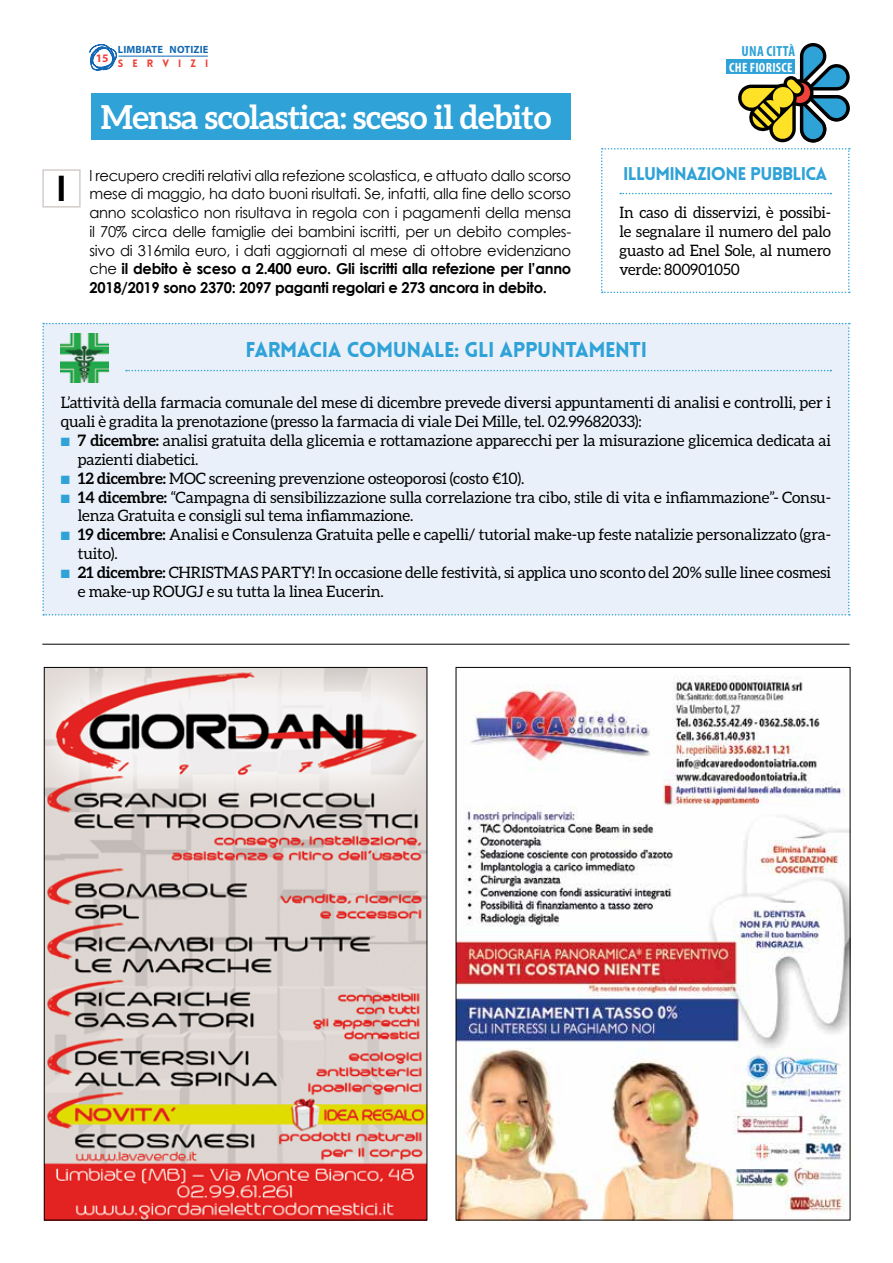
<style>
.page{position:relative;width:893px;height:1263px;background:#fff}
.page>*{position:absolute;margin:0;border:0;box-sizing:border-box;transform-origin:0 0}
.t1{font:700 condensed 37.5px "Myriad Pro";color:#000}
.t2{font:700 33px "Aleo";letter-spacing:-.02em;color:#fff}
.t3{font:900 21px "Lovelo";letter-spacing:-.02em;color:#2fa2d8}
.t4{font:900 18px "Lovelo";letter-spacing:-.04em;color:#2fa2d8}
.t5{font:15.75px/18.9px "Aleo";letter-spacing:-.01em;color:#000}
.t6{font:15px/18.8px "Century Gothic";letter-spacing:-.02em;color:#000;text-align:justify}
.t7{font:700 condensed 14.7px "Myriad Pro";letter-spacing:.02em;color:#2fa2d8}
.t8{font:700 condensed 13.5px "Myriad Pro";letter-spacing:.02em;color:#fff}
.t9{font:700 11.55px "Myriad Pro";color:#ef423a}
.t10{font:700 10.5px "Myriad Pro";letter-spacing:.015em;color:#1268b3}
.t11{font:900 10.5px "Lovelo";letter-spacing:.865em;color:#ef423a}
.s1{font-weight:700}
.s2{color:#2fa2d8}
</style>
<div class="page">
<svg style="left:90px;top:44px;width:27px;height:26px"></svg>
<hr style="left:119px;top:56px;width:89px;height:1px;background:#1268b3">
<svg style="left:601px;top:43px;width:249px;height:250px"></svg>
<hr style="left:42px;top:644px;width:807px;height:1px;background:#000">
<div style="left:42px;top:169px;width:39px;height:39px;border:2px solid #d4cdca"></div>
<div style="left:92px;top:93px;width:479px;height:47px;background:#2fa2d8"></div>
<img style="left:458px;top:676px;width:390px;height:542px">
<img style="left:46px;top:669px;width:379px;height:549px">
<div style="left:42px;top:323px;width:808px;height:292px;background:#e9f0f9"></div>
<h1 class="t1" style="left:57px;top:165px;width:11px">I</h1>
<p class="t9" style="left:96px;top:51px;width:14px">15</p>
<p class="t7" style="left:742px;top:42px;width:55px">UNA CITTÀ</p>
<p class="t10" style="left:118px;top:43px;width:92px">LIMBIATE NOTIZIE</p>
<p class="t11" style="left:118px;top:56px;width:92px">SERVIZI</p>
<p class="t8" style="left:729px;top:59px;width:65px">CHE FIORISCE</p>
<h2 class="t2" style="left:101px;top:99px;width:452px">Mensa scolastica: sceso il debito</h2>
<p class="t6" style="left:90px;top:166px;width:483px">l recupero crediti relativi alla refezione scolastica, e attuato dallo scorso mese di maggio, ha dato buoni risultati. Se, infatti, alla fine dello scorso anno scolastico non risultava in regola con i pagamenti della mensa il 70% circa delle famiglie dei bambini iscritti, per un debito comples&shy;sivo di 316mila euro, i dati aggiornati al mese di ottobre evidenziano che <span class="s1">il debito è sceso a 2.400 euro. Gli iscritti alla refezione per l’anno 2018/2019 sono 2370: 2097 paganti regolari e 273 ancora in debito.</span></p>
<p class="t4" style="left:623px;top:162px;width:206px">ILLUMINAZIONE PUBBLICA</p>
<p class="t5" style="left:619px;top:203px;width:213px;text-align:justify">In caso di disservizi, è possibi&shy;le segnalare il numero del palo guasto ad Enel Sole, al numero verde: 800901050</p>
<h3 class="t3" style="left:245px;top:337px;width:403px">FARMACIA COMUNALE: GLI APPUNTAMENTI</h3>
<p class="t5" style="left:61px;top:393px;width:772px">L’attività della farmacia comunale del mese di dicembre prevede diversi appuntamenti di analisi e controlli, per i quali è gradita la prenotazione (presso la farmacia di viale Dei Mille, tel. 02.99682033):</p>
<p class="t5" style="left:78px;top:431px;width:755px;text-indent:-17px"><span class="s2">■</span> <span class="s1">7 dicembre:</span> analisi gratuita della glicemia e rottamazione apparecchi per la misurazione glicemica dedicata ai pazienti diabetici.</p>
<p class="t5" style="left:61px;top:468px;width:465px"><span class="s2">■</span> <span class="s1">12 dicembre:</span> MOC screening prevenzione osteoporosi (costo €10).</p>
<p class="t5" style="left:78px;top:487px;width:755px;text-indent:-17px"><span class="s2">■</span> <span class="s1">14 dicembre:</span> “Campagna di sensibilizzazione sulla correlazione tra cibo, stile di vita e infiammazione”- Consu&shy;lenza Gratuita e consigli sul tema infiammazione.</p>
<p class="t5" style="left:78px;top:525px;width:755px;text-indent:-17px"><span class="s2">■</span> <span class="s1">19 dicembre:</span> Analisi e Consulenza Gratuita pelle e capelli/ tutorial make-up feste natalizie personalizzato (gra&shy;tuito).</p>
<p class="t5" style="left:78px;top:563px;width:755px;text-indent:-17px"><span class="s2">■</span> <span class="s1">21 dicembre:</span> CHRISTMAS PARTY! In occasione delle festività, si applica uno sconto del 20% sulle linee cosmesi e make-up ROUGJ e su tutta la linea Eucerin.</p>
</div>
